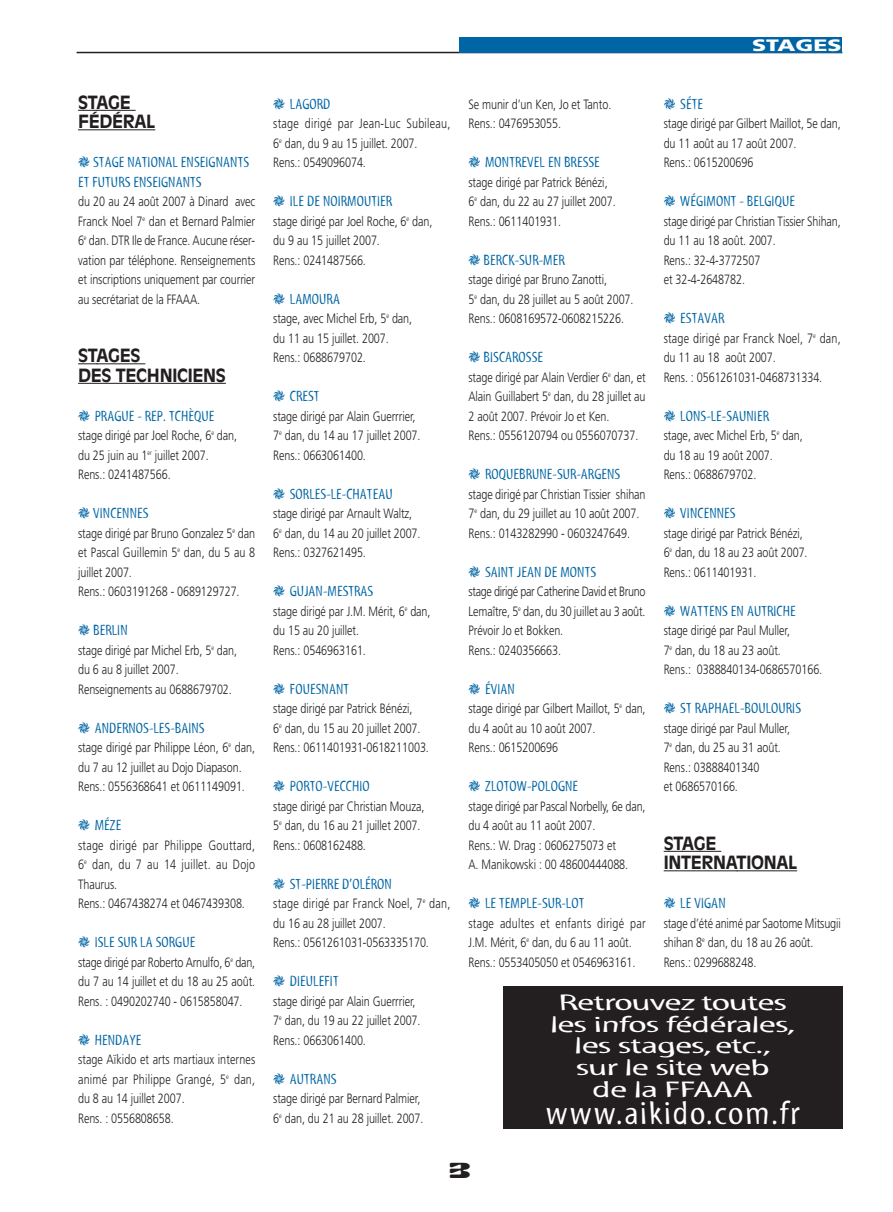
<style>
.page{position:relative;width:893px;height:1212px;background:#fff}
.page>*{position:absolute;margin:0;border:0;box-sizing:border-box;transform-origin:0 0}
.t1{font:33px "Myriad Tilt";letter-spacing:.04em;color:#fff;scale:1.15 1}
.t2{font:22.8px/21.6px "Myriad Tilt";letter-spacing:-.025em;color:#fff;text-align:center;scale:1.99 1}
.t3{font:21px "Shuriken Boy";color:#231f20;scale:1.6 1}
.t4{font:700 18px/19.5px "Antique Olive";letter-spacing:-.015em;color:#231f20}
.t5{font:900 16.5px "Frutiger";color:#fff;scale:1.4 1}
.t6{font:15px/19.5px "Myriad Tilt";letter-spacing:.01em;color:#0065a4}
.t7{font:300 13.5px/19.5px "Frutiger";letter-spacing:-.005em;color:#231f20;scale:.8 1}
.t8{font:300 13.5px/19.5px "Frutiger";letter-spacing:.02em;color:#231f20;scale:.8 1}
</style>
<div class="page">
<svg style="left:78px;top:110px;width:18px;height:1px"></svg>
<hr style="left:96px;top:110px;width:40px;height:1px;background:#231f20">
<hr style="left:78px;top:129px;width:77px;height:1px;background:#231f20">
<svg style="left:78px;top:363px;width:18px;height:1px"></svg>
<hr style="left:96px;top:363px;width:49px;height:1px;background:#231f20">
<hr style="left:78px;top:383px;width:148px;height:1px;background:#231f20">
<svg style="left:663px;top:851px;width:19px;height:1px"></svg>
<hr style="left:682px;top:851px;width:39px;height:1px;background:#231f20">
<hr style="left:663px;top:870px;width:74px;height:1px;background:#231f20">
<hr style="left:736px;top:870px;width:61px;height:1px;background:#231f20">
<hr style="left:77px;top:52px;width:765px;height:1px;background:#231f20">
<div style="left:459px;top:37px;width:383px;height:16px;background:#0065a4"></div>
<div style="left:503px;top:986px;width:339px;height:142px;background:#231f20"></div>
<h3 class="t4" style="left:78px;top:93px;width:79px">STAGE<br>FÉDÉRAL</h3>
<p class="t6" style="left:78px;top:154px;width:172px">✵ STAGE NATIONAL ENSEIGNANTS<br>ET FUTURS ENSEIGNANTS</p>
<p class="t7" style="left:78px;top:193px;width:223px;text-align:justify">du 20 au 24 août 2007 à Dinard avec Franck Noel 7<sup>e</sup> dan et Bernard Palmier 6<sup>e</sup> dan. DTR Ile de France. Aucune réser&shy;vation par téléphone. Renseignements et inscriptions uniquement par courrier au secrétariat de la FFAAA.</p>
<h3 class="t4" style="left:78px;top:347px;width:149px">STAGES<br>DES TECHNICIENS</h3>
<p class="t6" style="left:78px;top:407px;width:138px">✵ PRAGUE - REP. TCHÈQUE</p>
<p class="t7" style="left:78px;top:427px;width:200px">stage dirigé par Joel Roche, 6<sup>e</sup> dan, du 25 juin au 1<sup>er</sup> juillet 2007.<br>Rens.: 0241487566.</p>
<p class="t6" style="left:78px;top:505px;width:72px">✵ VINCENNES</p>
<p class="t7" style="left:78px;top:524px;width:223px">stage dirigé par Bruno Gonzalez 5<sup>e</sup> dan et Pascal Guillemin 5<sup>e</sup> dan, du 5 au 8 juillet 2007.<br>Rens.: 0603191268 - 0689129727.</p>
<p class="t6" style="left:78px;top:622px;width:51px">✵ BERLIN</p>
<p class="t7" style="left:78px;top:641px;width:200px">stage dirigé par Michel Erb, 5<sup>e</sup> dan, du 6 au 8 juillet 2007.<br>Renseignements au 0688679702.</p>
<p class="t6" style="left:78px;top:719px;width:128px">✵ ANDERNOS-LES-BAINS</p>
<p class="t7" style="left:78px;top:739px;width:223px">stage dirigé par Philippe Léon, 6<sup>e</sup> dan, du 7 au 12 juillet au Dojo Diapason.<br>Rens.: 0556368641 et 0611149091.</p>
<p class="t6" style="left:78px;top:817px;width:45px">✵ MÉZE</p>
<p class="t8" style="left:78px;top:836px;width:223px">stage dirigé par Philippe Gouttard,<br>6<sup>e</sup> dan, du 7 au 14 juillet. au Dojo<br>Thaurus.<br>Rens.: 0467438274 et 0467439308.</p>
<p class="t6" style="left:78px;top:934px;width:119px">✵ ISLE SUR LA SORGUE</p>
<p class="t7" style="left:78px;top:953px;width:223px;text-align:justify">stage dirigé par Roberto Arnulfo, 6<sup>e</sup> dan, du 7 au 14 juillet et du 18 au 25 août.<br>Rens. : 0490202740 - 0615858047.</p>
<p class="t6" style="left:78px;top:1031px;width:65px">✵ HENDAYE</p>
<p class="t7" style="left:78px;top:1051px;width:223px">stage Aïkido et arts martiaux internes animé par Philippe Grangé, 5<sup>e</sup> dan, du 8 au 14 juillet 2007.<br>Rens. : 0556808658.</p>
<p class="t6" style="left:273px;top:95px;width:59px">✵ LAGORD</p>
<p class="t7" style="left:273px;top:115px;width:223px">stage dirigé par Jean-Luc Subileau,<br>6<sup>e</sup> dan, du 9 au 15 juillet. 2007.<br>Rens.: 0549096074.</p>
<p class="t6" style="left:273px;top:193px;width:120px">✵ ILE DE NOIRMOUTIER</p>
<p class="t7" style="left:273px;top:212px;width:200px">stage dirigé par Joel Roche, 6<sup>e</sup> dan, du 9 au 15 juillet 2007.<br>Rens.: 0241487566.</p>
<p class="t6" style="left:273px;top:290px;width:68px">✵ LAMOURA</p>
<p class="t7" style="left:273px;top:310px;width:175px">stage, avec Michel Erb, 5<sup>e</sup> dan, du 11 au 15 juillet. 2007.<br>Rens.: 0688679702.</p>
<p class="t6" style="left:273px;top:388px;width:48px">✵ CREST</p>
<p class="t7" style="left:273px;top:407px;width:186px">stage dirigé par Alain Guerrrier,<br>7<sup>e</sup> dan, du 14 au 17 juillet 2007.<br>Rens.: 0663061400.</p>
<p class="t6" style="left:273px;top:485px;width:121px">✵ SORLES-LE-CHATEAU</p>
<p class="t7" style="left:273px;top:505px;width:186px">stage dirigé par Arnault Waltz,<br>6<sup>e</sup> dan, du 14 au 20 juillet 2007.<br>Rens.: 0327621495.</p>
<p class="t6" style="left:273px;top:583px;width:101px">✵ GUJAN-MESTRAS</p>
<p class="t7" style="left:273px;top:602px;width:198px">stage dirigé par J.M. Mérit, 6<sup>e</sup> dan, du 15 au 20 juillet.<br>Rens.: 0546963161.</p>
<p class="t6" style="left:273px;top:680px;width:77px">✵ FOUESNANT</p>
<p class="t7" style="left:273px;top:700px;width:196px">stage dirigé par Patrick Bénézi,<br>6<sup>e</sup> dan, du 15 au 20 juillet 2007.<br>Rens.: 0611401931-0618211003.</p>
<p class="t6" style="left:273px;top:778px;width:98px">✵ PORTO-VECCHIO</p>
<p class="t7" style="left:273px;top:797px;width:190px">stage dirigé par Christian Mouza,<br>5<sup>e</sup> dan, du 16 au 21 juillet 2007.<br>Rens.: 0608162488.</p>
<p class="t6" style="left:273px;top:875px;width:120px">✵ ST-PIERRE D’OLÉRON</p>
<p class="t7" style="left:273px;top:895px;width:223px">stage dirigé par Franck Noel, 7<sup>e</sup> dan, du 16 au 28 juillet 2007.<br>Rens.: 0561261031-0563335170.</p>
<p class="t6" style="left:273px;top:973px;width:67px">✵ DIEULEFIT</p>
<p class="t7" style="left:273px;top:992px;width:186px">stage dirigé par Alain Guerrrier,<br>7<sup>e</sup> dan, du 19 au 22 juillet 2007.<br>Rens.: 0663061400.</p>
<p class="t6" style="left:273px;top:1070px;width:65px">✵ AUTRANS</p>
<p class="t7" style="left:273px;top:1090px;width:189px">stage dirigé par Bernard Palmier,<br>6<sup>e</sup> dan, du 21 au 28 juillet. 2007.</p>
<p class="t7" style="left:468px;top:95px;width:180px">Se munir d’un Ken, Jo et Tanto.<br>Rens.: 0476953055.</p>
<p class="t6" style="left:468px;top:154px;width:133px">✵ MONTREVEL EN BRESSE</p>
<p class="t7" style="left:468px;top:173px;width:186px">stage dirigé par Patrick Bénézi,<br>6<sup>e</sup> dan, du 22 au 27 juillet 2007.<br>Rens.: 0611401931.</p>
<p class="t6" style="left:468px;top:251px;width:98px">✵ BERCK-SUR-MER</p>
<p class="t7" style="left:468px;top:271px;width:208px">stage dirigé par Bruno Zanotti,<br>5<sup>e</sup> dan, du 28 juillet au 5 août 2007.<br>Rens.: 0608169572-0608215226.</p>
<p class="t6" style="left:468px;top:349px;width:76px">✵ BISCAROSSE</p>
<p class="t7" style="left:468px;top:368px;width:223px">stage dirigé par Alain Verdier 6<sup>e</sup> dan, et Alain Guillabert 5<sup>e</sup> dan, du 28 juillet au 2 août 2007. Prévoir Jo et Ken.<br>Rens.: 0556120794 ou 0556070737.</p>
<p class="t6" style="left:468px;top:466px;width:153px">✵ ROQUEBRUNE-SUR-ARGENS</p>
<p class="t7" style="left:468px;top:485px;width:223px">stage dirigé par Christian Tissier shihan<br>7<sup>e</sup> dan, du 29 juillet au 10 août 2007.<br>Rens.: 0143282990 - 0603247649.</p>
<p class="t6" style="left:468px;top:563px;width:129px">✵ SAINT JEAN DE MONTS</p>
<p class="t7" style="left:468px;top:583px;width:223px">stage dirigé par Catherine David et Bruno<br>Lemaître, 5<sup>e</sup> dan, du 30 juillet au 3 août.<br>Prévoir Jo et Bokken.<br>Rens.: 0240356663.</p>
<p class="t6" style="left:468px;top:680px;width:48px">✵ ÉVIAN</p>
<p class="t7" style="left:468px;top:700px;width:223px">stage dirigé par Gilbert Maillot, 5<sup>e</sup> dan, du 4 août au 10 août 2007.<br>Rens.: 0615200696</p>
<p class="t6" style="left:468px;top:778px;width:111px">✵ ZLOTOW-POLOGNE</p>
<p class="t7" style="left:468px;top:797px;width:223px">stage dirigé par Pascal Norbelly, 6e dan, du 4 août au 11 août 2007.<br>Rens.: W. Drag : 0606275073 et<br>A. Manikowski : 00 48600444088.</p>
<p class="t6" style="left:468px;top:895px;width:117px">✵ LE TEMPLE-SUR-LOT</p>
<p class="t7" style="left:468px;top:914px;width:223px">stage adultes et enfants dirigé par<br>J.M. Mérit, 6<sup>e</sup> dan, du 6 au 11 août.<br>Rens.: 0553405050 et 0546963161.</p>
<p class="t5" style="left:752px;top:38px;width:65px">STAGES</p>
<p class="t6" style="left:663px;top:95px;width:41px">✵ SÉTE</p>
<p class="t7" style="left:663px;top:115px;width:223px">stage dirigé par Gilbert Maillot, 5e dan, du 11 août au 17 août 2007.<br>Rens.: 0615200696</p>
<p class="t6" style="left:663px;top:193px;width:133px">✵ WÉGIMONT - BELGIQUE</p>
<p class="t7" style="left:663px;top:212px;width:223px">stage dirigé par Christian Tissier Shihan, du 11 au 18 août. 2007.<br>Rens.: 32-4-3772507<br>et 32-4-2648782.</p>
<p class="t6" style="left:663px;top:310px;width:62px">✵ ESTAVAR</p>
<p class="t7" style="left:663px;top:329px;width:223px">stage dirigé par Franck Noel, 7<sup>e</sup> dan, du 11 au 18 août 2007.<br>Rens. : 0561261031-0468731334.</p>
<p class="t6" style="left:663px;top:407px;width:107px">✵ LONS-LE-SAUNIER</p>
<p class="t7" style="left:663px;top:427px;width:175px">stage, avec Michel Erb, 5<sup>e</sup> dan, du 18 au 19 août 2007.<br>Rens.: 0688679702.</p>
<p class="t6" style="left:663px;top:505px;width:73px">✵ VINCENNES</p>
<p class="t7" style="left:663px;top:524px;width:181px">stage dirigé par Patrick Bénézi,<br>6<sup>e</sup> dan, du 18 au 23 août 2007.<br>Rens.: 0611401931.</p>
<p class="t6" style="left:663px;top:602px;width:133px">✵ WATTENS EN AUTRICHE</p>
<p class="t7" style="left:663px;top:622px;width:200px">stage dirigé par Paul Muller,<br>7<sup>e</sup> dan, du 18 au 23 août.<br>Rens.: 0388840134-0686570166.</p>
<p class="t6" style="left:663px;top:700px;width:139px">✵ ST RAPHAEL-BOULOURIS</p>
<p class="t7" style="left:663px;top:719px;width:159px">stage dirigé par Paul Muller,<br>7<sup>e</sup> dan, du 25 au 31 août.<br>Rens.: 03888401340<br>et 0686570166.</p>
<h3 class="t4" style="left:663px;top:834px;width:135px">STAGE<br>INTERNATIONAL</h3>
<p class="t6" style="left:663px;top:895px;width:63px">✵ LE VIGAN</p>
<p class="t7" style="left:663px;top:914px;width:223px">stage d’été animé par Saotome Mitsugii shihan 8<sup>e</sup> dan, du 18 au 26 août.<br>Rens.: 0299688248.</p>
<h2 class="t2" style="left:550px;top:994px;width:125px">Retrouvez toutes les infos fédérales, les stages,etc.,<br>sur le site web<br>de la FFAAA</h2>
<h1 class="t1" style="left:545px;top:1101px;width:222px">www.aikido.com.fr</h1>
<h3 class="t3" style="left:447px;top:1163px;width:17px">3</h3>
</div>
